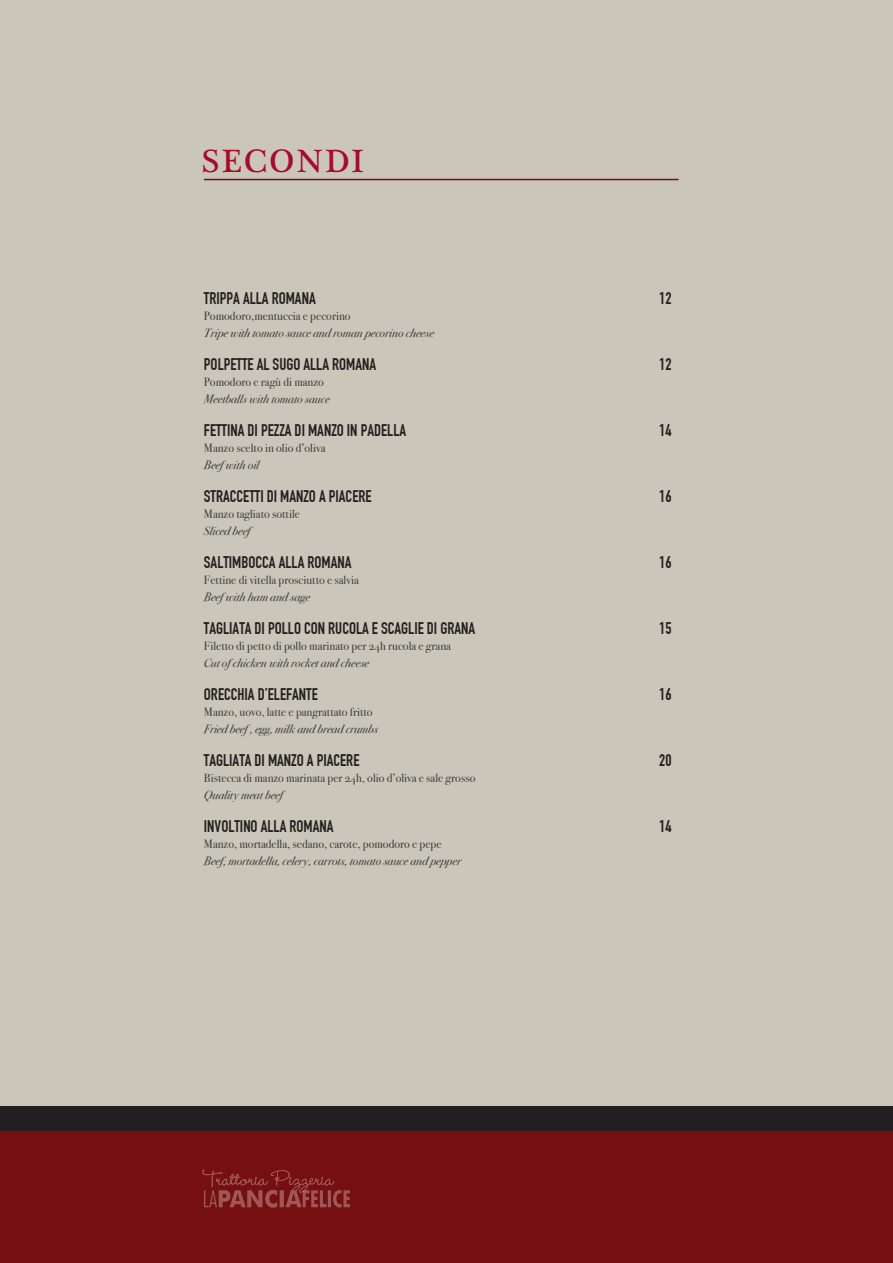
<style>
.page{position:relative;width:893px;height:1263px;background:#cac6b9}
.page>*{position:absolute;margin:0;border:0;box-sizing:border-box;transform-origin:0 0}
.t1{font:33px "Plantagenet Cherokee";letter-spacing:.075em;color:#a90a2b}
.t2{font:700 16.5px "DIN Condensed";color:#231f20}
.t3{font:12px "Bodoni Svty Two OSITCTT";color:#3e3e3f}
.t4{font:italic 12px "Bodoni Svty Two OSITCTT";color:#3e3e3f}
</style>
<div class="page">
<div style="left:0;top:1128px;width:893px;height:135px;background:#750f11"></div>
<div style="left:0;top:1106px;width:893px;height:24px;background:#231f20"></div>
<svg style="left:202px;top:1169px;width:148px;height:39px"></svg>
<hr style="left:204px;top:179px;width:474px;height:1px;background:#750f11">
<h1 class="t1" style="left:202px;top:142px;width:163px">SECONDI</h1>
<h2 class="t2" style="left:204px;top:288px;width:113px">TRIPPA ALLA ROMANA</h2>
<p class="t3" style="left:204px;top:309px;width:148px">Pomodoro,mentuccia e pecorino</p>
<p class="t4" style="left:204px;top:325px;width:231px">Tripe with tomato sauce and roman pecorino cheese</p>
<h2 class="t2" style="left:204px;top:354px;width:174px">POLPETTE AL SUGO ALLA ROMANA</h2>
<p class="t3" style="left:204px;top:375px;width:121px">Pomodoro e ragù di manzo</p>
<p class="t4" style="left:204px;top:391px;width:127px">Meetballs with tomato sauce</p>
<h2 class="t2" style="left:204px;top:420px;width:204px">FETTINA DI PEZZA DI MANZO IN PADELLA</h2>
<p class="t3" style="left:204px;top:441px;width:123px">Manzo scelto in olio d’oliva</p>
<p class="t4" style="left:204px;top:457px;width:57px">Beef with oil</p>
<h2 class="t2" style="left:204px;top:486px;width:169px">STRACCETTI DI MANZO A PIACERE</h2>
<p class="t3" style="left:204px;top:507px;width:98px">Manzo tagliato sottile</p>
<p class="t4" style="left:204px;top:523px;width:48px">Sliced beef</p>
<h2 class="t2" style="left:204px;top:552px;width:149px">SALTIMBOCCA ALLA ROMANA</h2>
<p class="t3" style="left:204px;top:573px;width:156px">Fettine di vitella prosciutto e salvia</p>
<p class="t4" style="left:204px;top:589px;width:108px">Beef with ham and sage</p>
<h2 class="t2" style="left:204px;top:618px;width:273px">TAGLIATA DI POLLO CON RUCOLA E SCAGLIE DI GRANA</h2>
<p class="t3" style="left:204px;top:639px;width:249px">Filetto di petto di pollo marinato per 24h rucola e grana</p>
<p class="t4" style="left:204px;top:655px;width:167px">Cut of chicken with rocket and cheese</p>
<h2 class="t2" style="left:204px;top:684px;width:115px">ORECCHIA D’ELEFANTE</h2>
<p class="t3" style="left:204px;top:705px;width:170px">Manzo, uovo, latte e pangrattato fritto</p>
<p class="t4" style="left:204px;top:721px;width:176px">Fried beef , egg, milk and bread crumbs</p>
<h2 class="t2" style="left:204px;top:750px;width:157px">TAGLIATA DI MANZO A PIACERE</h2>
<p class="t3" style="left:204px;top:771px;width:273px">Bistecca di manzo marinata per 24h, olio d’oliva e sale grosso</p>
<p class="t4" style="left:204px;top:787px;width:81px">Quality meat beef</p>
<h2 class="t2" style="left:204px;top:816px;width:131px">INVOLTINO ALLA ROMANA</h2>
<p class="t3" style="left:204px;top:837px;width:239px">Manzo, mortadella, sedano, carote, pomodoro e pepe</p>
<p class="t4" style="left:204px;top:853px;width:259px">Beef, mortadella, celery, carrots, tomato sauce and pepper</p>
<h2 class="t2" style="left:659px;top:288px;width:14px">12</h2>
<h2 class="t2" style="left:659px;top:354px;width:14px">12</h2>
<h2 class="t2" style="left:659px;top:420px;width:14px">14</h2>
<h2 class="t2" style="left:659px;top:486px;width:14px">16</h2>
<h2 class="t2" style="left:659px;top:552px;width:14px">16</h2>
<h2 class="t2" style="left:659px;top:618px;width:14px">15</h2>
<h2 class="t2" style="left:659px;top:684px;width:14px">16</h2>
<h2 class="t2" style="left:659px;top:750px;width:14px">20</h2>
<h2 class="t2" style="left:659px;top:816px;width:14px">14</h2>
</div>
